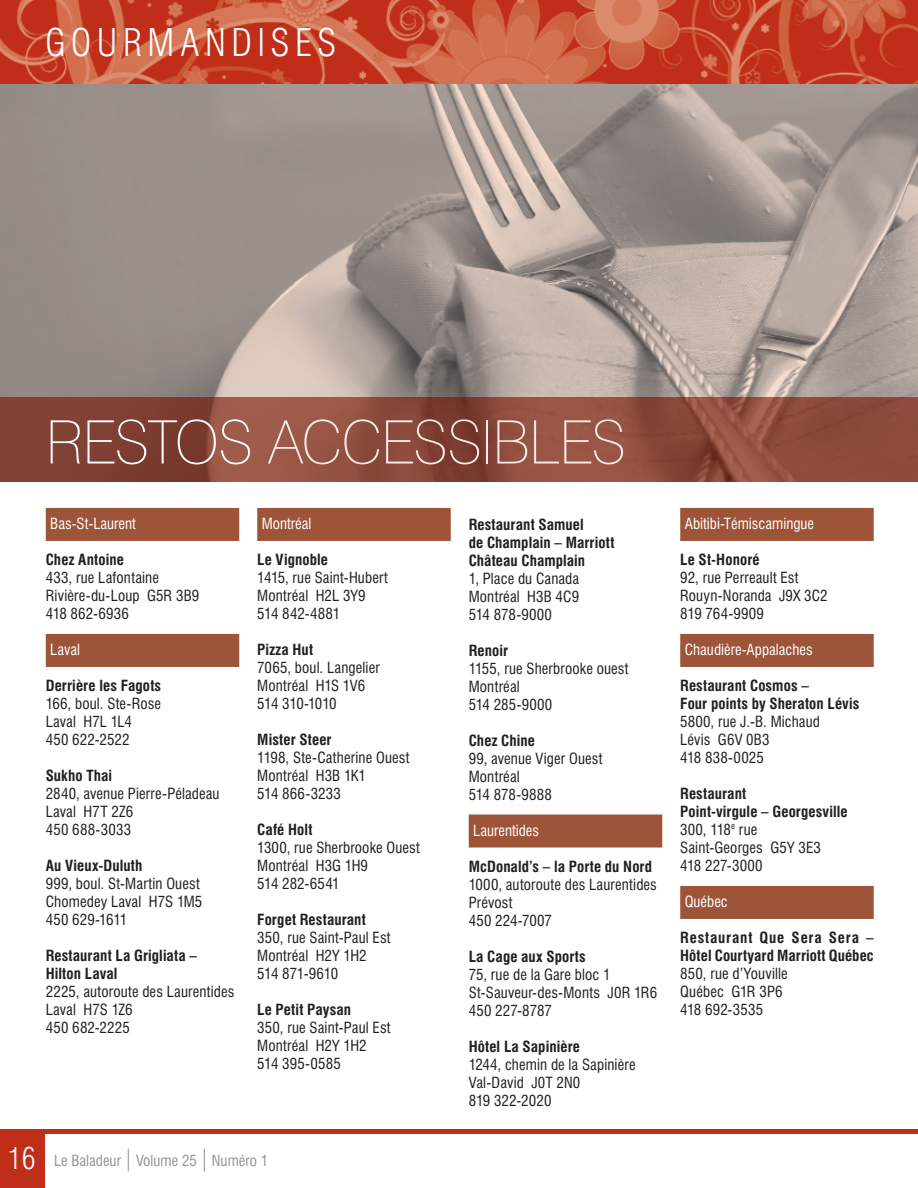
<style>
.page{position:relative;width:918px;height:1188px;background:#fff}
.page>*{position:absolute;margin:0;border:0;box-sizing:border-box;transform-origin:0 0}
.t1{font:100 60px "Swiss 721 BT";letter-spacing:-.015em;color:#f9ede5}
.t2{font:300 condensed 37.5px "Swiss 721 BT";letter-spacing:.145em;color:#fff}
.t3{font:condensed 15px/18px "Swiss 721 BT";letter-spacing:.01em;color:#231f20}
.t4{font:700 condensed 15px/18px "Swiss 721 BT";letter-spacing:.01em;color:#231f20}
.t5{font:condensed 15px "Swiss 721 BT";color:#fff}
.t6{font:condensed 15px "Swiss 721 BT";color:#939598}
.s1{color:#fff}
.s2{font-weight:300;font-size:30px;color:#fff}
.s3{font-size:22.5px}
.s4{font-weight:700}
</style>
<div class="page">
<hr style="left:0;top:1130px;width:918px;height:4px;background:#c02d19">
<div style="left:0;top:1134px;width:45px;height:54px;background:#c02d19"></div>
<img style="left:0;top:0;width:918px;height:84px">
<svg style="left:0;top:84px;width:918px;height:313px;background:#a49892"></svg>
<div style="left:46px;top:508px;width:193px;height:33px;background:#9d5439"></div>
<div style="left:46px;top:634px;width:193px;height:33px;background:#9d5439"></div>
<div style="left:257px;top:508px;width:194px;height:33px;background:#9d5439"></div>
<div style="left:469px;top:815px;width:193px;height:33px;background:#9d5439"></div>
<div style="left:680px;top:508px;width:194px;height:33px;background:#9d5439"></div>
<div style="left:680px;top:634px;width:194px;height:33px;background:#9d5439"></div>
<div style="left:680px;top:886px;width:194px;height:33px;background:#9d5439"></div>
<svg style="left:0;top:397px;width:918px;height:85px;background:#8b4a3c"></svg>
<h2 class="t2" style="left:45px;top:20px;width:293px">GO URMANDI SES</h2>
<h1 class="t1" style="left:46px;top:406px;width:581px"><span class="s1">RESTOS</span> ACCESSIBLES</h1>
<p class="t5" style="left:50px;top:515px;width:87px">Bas-St-Laurent</p>
<p class="t4" style="left:46px;top:551px;width:80px">Chez Antoine</p>
<p class="t3" style="left:46px;top:569px;width:155px">433, rue Lafontaine<br>Rivière-du-Loup G5R 3B9<br>418 862-6936</p>
<p class="t5" style="left:50px;top:641px;width:31px">Laval</p>
<p class="t4" style="left:46px;top:677px;width:117px">Derrière les Fagots</p>
<p class="t3" style="left:46px;top:695px;width:117px">166, boul. Ste-Rose<br>Laval H7L 1L4<br>450 622-2522</p>
<p class="t4" style="left:46px;top:767px;width:68px">Sukho Thai</p>
<p class="t3" style="left:46px;top:785px;width:175px">2840, avenue Pierre-Péladeau<br>Laval H7T 2Z6<br>450 688-3033</p>
<p class="t4" style="left:46px;top:857px;width:98px">Au Vieux-Duluth</p>
<p class="t3" style="left:46px;top:875px;width:158px">999, boul. St-Martin Ouest<br>Chomedey Laval H7S 1M5<br>450 629-1611</p>
<p class="t4" style="left:46px;top:947px;width:153px">Restaurant La Grigliata –<br>Hilton Laval</p>
<p class="t3" style="left:46px;top:983px;width:190px">2225, autoroute des Laurentides<br>Laval H7S 1Z6<br>450 682-2225</p>
<p class="t5" style="left:262px;top:515px;width:51px">Montréal</p>
<p class="t4" style="left:257px;top:551px;width:72px">Le Vignoble</p>
<p class="t3" style="left:257px;top:569px;width:132px">1415, rue Saint-Hubert<br>Montréal H2L 3Y9<br>514 842-4881</p>
<p class="t4" style="left:257px;top:641px;width:57px">Pizza Hut</p>
<p class="t3" style="left:257px;top:659px;width:124px">7065, boul. Langelier<br>Montréal H1S 1V6<br>514 310-1010</p>
<p class="t4" style="left:257px;top:731px;width:76px">Mister Steer</p>
<p class="t3" style="left:257px;top:749px;width:154px">1198, Ste-Catherine Ouest<br>Montréal H3B 1K1<br>514 866-3233</p>
<p class="t4" style="left:257px;top:821px;width:57px">Café Holt</p>
<p class="t3" style="left:257px;top:839px;width:164px">1300, rue Sherbrooke Ouest<br>Montréal H3G 1H9<br>514 282-6541</p>
<p class="t4" style="left:257px;top:911px;width:110px">Forget Restaurant</p>
<p class="t3" style="left:257px;top:929px;width:135px">350, rue Saint-Paul Est<br>Montréal H2Y 1H2<br>514 871-9610</p>
<p class="t4" style="left:257px;top:1001px;width:95px">Le Petit Paysan</p>
<p class="t3" style="left:257px;top:1019px;width:135px">350, rue Saint-Paul Est<br>Montréal H2Y 1H2<br>514 395-0585</p>
<p class="t6" style="left:8px;top:1152px;width:262px"><span class="s2">16</span> Le Baladeur <span class="s3">|</span> Volume 25 <span class="s3">|</span> Numéro 1</p>
<p class="t4" style="left:469px;top:515px;width:147px">Restaurant Samuel<br>de Champlain – Marriott<br>Château Champlain</p>
<p class="t3" style="left:469px;top:569px;width:112px;text-align:justify">1, Place du Canada Montréal H3B 4C9<br>514 878-9000</p>
<p class="t4" style="left:469px;top:641px;width:41px">Renoir</p>
<p class="t3" style="left:469px;top:659px;width:161px">1155, rue Sherbrooke ouest<br>Montréal<br>514 285-9000</p>
<p class="t4" style="left:469px;top:731px;width:68px">Chez Chine</p>
<p class="t3" style="left:469px;top:749px;width:135px">99, avenue Viger Ouest<br>Montréal<br>514 878-9888</p>
<p class="t5" style="left:473px;top:821px;width:67px">Laurentides</p>
<p class="t4" style="left:469px;top:857px;width:185px">McDonald’s – la Porte du Nord</p>
<p class="t3" style="left:469px;top:875px;width:190px">1000, autoroute des Laurentides<br>Prévost<br>450 224-7007</p>
<p class="t4" style="left:469px;top:947px;width:119px">La Cage aux Sports</p>
<p class="t3" style="left:469px;top:965px;width:190px">75, rue de la Gare bloc 1<br>St-Sauveur-des-Monts J0R 1R6<br>450 227-8787</p>
<p class="t4" style="left:469px;top:1037px;width:113px">Hôtel La Sapinière</p>
<p class="t3" style="left:469px;top:1055px;width:168px">1244, chemin de la Sapinière<br>Val-David J0T 2N0<br>819 322-2020</p>
<p class="t5" style="left:685px;top:515px;width:131px">Abitibi-Témiscamingue</p>
<p class="t4" style="left:680px;top:551px;width:81px">Le St-Honoré</p>
<p class="t3" style="left:680px;top:569px;width:149px">92, rue Perreault Est<br>Rouyn-Noranda J9X 3C2<br>819 764-9909</p>
<p class="t5" style="left:685px;top:641px;width:129px">Chaudière-Appalaches</p>
<p class="t4" style="left:680px;top:677px;width:181px">Restaurant Cosmos –<br>Four points by Sheraton Lévis</p>
<p class="t3" style="left:680px;top:713px;width:141px">5800, rue J.-B. Michaud<br>Lévis G6V 0B3<br>418 838-0025</p>
<p class="t3" style="left:680px;top:785px;width:169px"><span class="s4">Restaurant<br>Point-virgule – Georgesville<br></span>300, 118<sup>e</sup> rue<br>Saint-Georges G5Y 3E3<br>418 227-3000</p>
<p class="t5" style="left:685px;top:893px;width:45px">Québec</p>
<p class="t4" style="left:680px;top:929px;width:195px">Restaurant Que Sera Sera –<br>Hôtel Courtyard Marriott Québec</p>
<p class="t3" style="left:680px;top:965px;width:109px">850, rue d’Youville<br>Québec G1R 3P6<br>418 692-3535</p>
</div>
